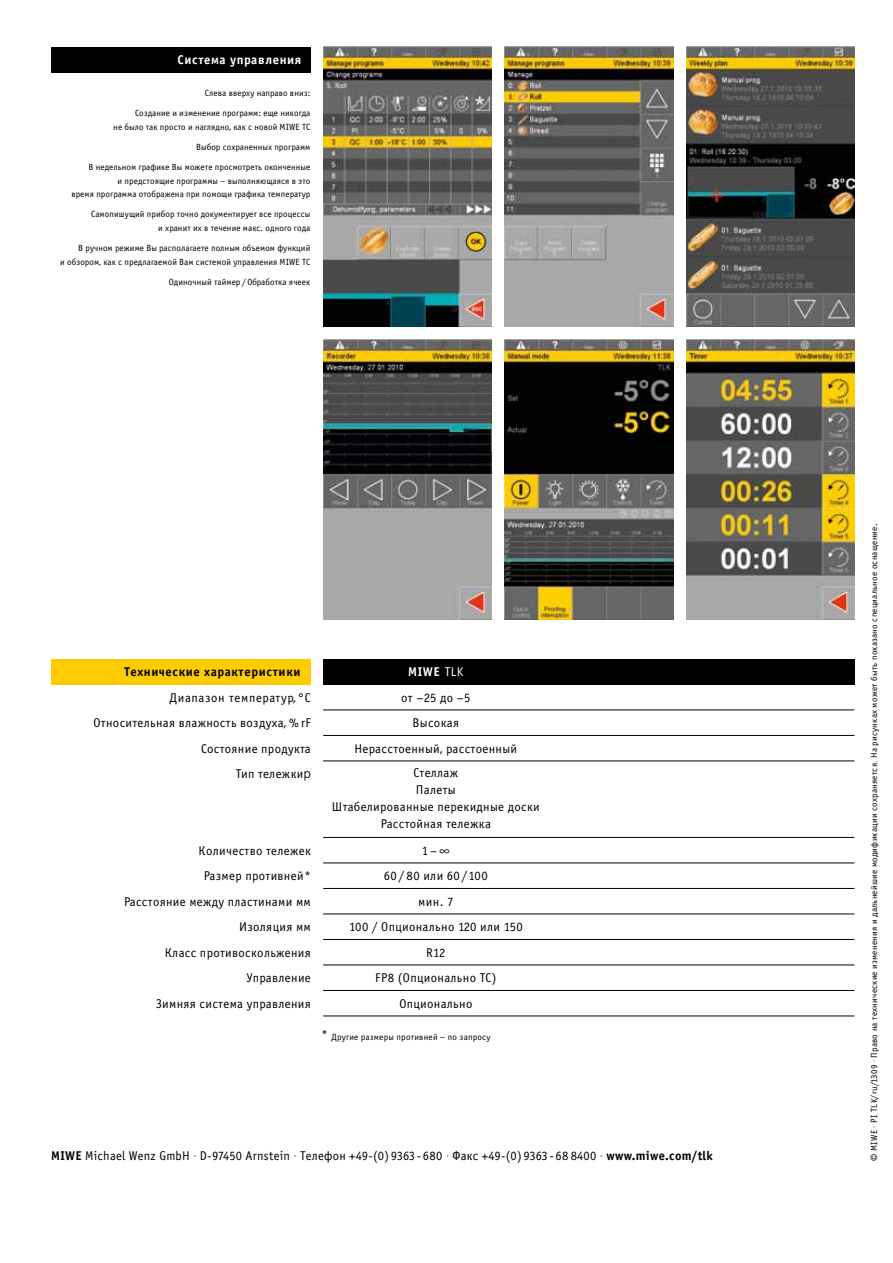
<style>
.page{position:relative;width:893px;height:1263px;background:#fff}
.page>*{position:absolute;margin:0;border:0;box-sizing:border-box;transform-origin:0 0}
.t1{font:12.75px/25.5px "Officina Sans Book C";letter-spacing:.025em;color:#000;text-align:center}
.t2{font:12.75px "Officina Sans Bold C";letter-spacing:.05em;color:#000}
.t3{font:12.75px "Officina Sans Bold C";letter-spacing:.05em;color:#fff}
.t4{font:9px/13.5px "Officina Sans Book C";letter-spacing:.01em;color:#000;text-align:right}
.s1{font-family:"VAG Rounded";font-weight:100}
.s2{font-family:"Officina Sans Book C"}
.s3{font-family:"VAG Rounded";font-weight:100;font-size:12.75px}
.s4{font-family:"Officina Sans Bold C"}
</style>
<div class="page">
<img style="left:323px;top:47px;width:169px;height:280px">
<img style="left:686px;top:47px;width:169px;height:280px">
<img style="left:505px;top:47px;width:168px;height:280px">
<img style="left:323px;top:340px;width:169px;height:280px">
<img style="left:686px;top:340px;width:169px;height:280px">
<img style="left:505px;top:340px;width:168px;height:280px">
<div style="left:51px;top:659px;width:260px;height:26px;background:#fc0"></div>
<hr style="left:323px;top:710px;width:531px;height:1px;background:#000">
<hr style="left:323px;top:735px;width:531px;height:1px;background:#000">
<hr style="left:323px;top:761px;width:531px;height:1px;background:#000">
<hr style="left:323px;top:837px;width:531px;height:1px;background:#000">
<hr style="left:323px;top:863px;width:531px;height:1px;background:#000">
<hr style="left:323px;top:888px;width:531px;height:1px;background:#000">
<hr style="left:323px;top:914px;width:531px;height:1px;background:#000">
<hr style="left:323px;top:939px;width:531px;height:1px;background:#000">
<hr style="left:323px;top:965px;width:531px;height:1px;background:#000">
<hr style="left:323px;top:990px;width:531px;height:1px;background:#000">
<hr style="left:323px;top:1016px;width:531px;height:1px;background:#000">
<div style="left:323px;top:659px;width:532px;height:26px;background:#000"></div>
<div style="left:51px;top:47px;width:259px;height:25px;background:#000"></div>
<h1 class="t3" style="left:177px;top:52px;width:126px">Система управления</h1>
<p class="t4" style="left:205px;top:86px;width:107px">Слева вверху направо вниз:</p>
<p class="t4" style="left:113px;top:107px;width:199px">Создание и изменение программ: еще никогда<br>не было так просто и наглядно, как с новой MIWE TC</p>
<p class="t4" style="left:196px;top:140px;width:116px">Выбор сохраненных программ</p>
<p class="t4" style="left:72px;top:161px;width:240px">В недельном графике Вы можете просмотреть оконченные<br>и предстоящие программы – выполняющаяся в это<br>время программа отображена при помощи графика температур</p>
<p class="t4" style="left:91px;top:208px;width:221px">Самопишущий прибор точно документирует все процессы и хранит их в течение макс. одного года</p>
<p class="t4" style="left:60px;top:242px;width:252px">В ручном режиме Вы располагаете полным объемом функций<br>и обзором, как с предлагаемой Вам системой управления MIWE TC</p>
<p class="t4" style="left:169px;top:275px;width:143px">Одиночный таймер / Обработка ячеек</p>
<h1 class="t2" style="left:125px;top:665px;width:177px">Технические характеристики</h1>
<h1 class="t1" style="left:94px;top:685px;width:219px;text-align:right">Диапазон температур, °C<br>Относительная влажность воздуха, % rF<br>Состояние продукта<br>Тип тележки<span class="s1">p</span></h1>
<h1 class="t1" style="left:124px;top:838px;width:188px;text-align:right">Количество тележек<br>Размер противней*<br>Расстояние между пластинами мм<br>Изоляция мм<br>Класс противоскольжения<br>Управление<br>Зимняя система управления</h1>
<h1 class="t3" style="left:408px;top:665px;width:57px">MIWE <span class="s2">TLK</span></h1>
<h1 class="t1" style="left:355px;top:685px;width:164px">от –25 до –5<br>Высокая<br>Нерасстоенный, расстоенный</h1>
<h1 class="t1" style="left:332px;top:764px;width:209px;line-height:17.1px">Стеллаж<br>Палеты<br>Штабелированные перекидные доски<br>Расстойная тележка</h1>
<h1 class="t1" style="left:349px;top:838px;width:175px">1–∞<br>60/80 или 60/100<br>мин. 7<br>100 / Опционально 120 или 150<br>R12<br>FP8 (Опционально TC)<br>Опционально</h1>
<p class="t4" style="left:322px;top:1030px;width:170px"><span class="s3">*</span> Другие размеры противней – по запросу</p>
<h1 class="t1" style="left:51px;top:1143px;width:663px"><span class="s4">MIWE</span> Michael Wenz GmbH <span class="s1">·</span> D-97450 Arnstein <span class="s1">·</span> Teлефон +49-(0) 9363 - 680 <span class="s1">·</span> Факс +49-(0) 9363 - 68 8400 <span class="s1">·</span> <span class="s4">www.miwe.com/tlk</span></h1>
<p class="t4" style="left:868px;top:1161px;width:639px;rotate:-90deg"><span class="s1">©</span> MIWE <span class="s1">·</span> PI TLK/ru/1309 <span class="s1">·</span> Право на технические изменения и дальнейшие модификации сохраняется<span class="s1">.</span> На рисунках может быть показано специальное оснащение.</p>
</div>
